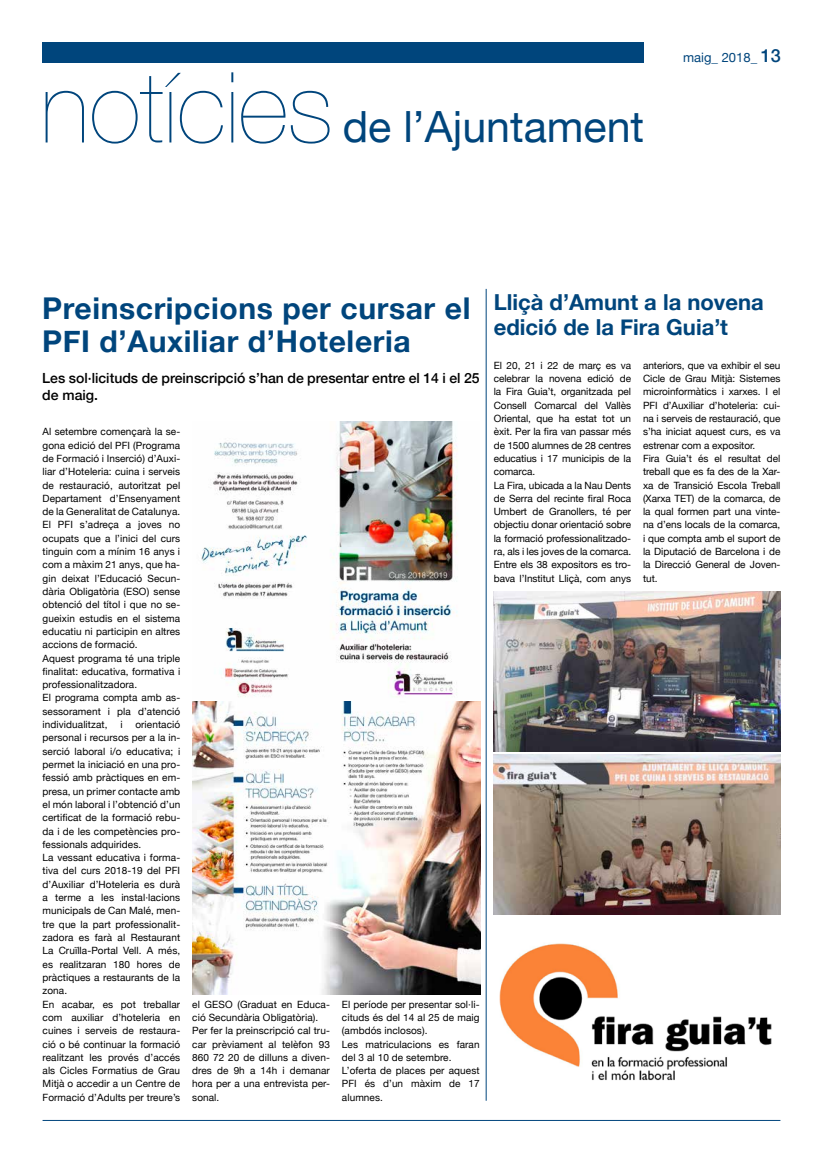
<style>
.page{position:relative;width:823px;height:1163px;background:#fff}
.page>*{position:absolute;margin:0;border:0;box-sizing:border-box;transform-origin:0 0}
.t1{font:200 98.2px "Helvetica Neue";color:#00457c}
.t2{font:43px "Helvetica Neue";color:#00457c}
.t3{font:700 30px/33px "Helvetica Neue";letter-spacing:.02em;color:#00457c}
.t4{font:700 22px/25px "Helvetica Neue";color:#00457c}
.t5{font:500 14px/16.8px "Helvetica Neue";color:#000}
.t6{font:13px "Helvetica Neue";color:#00457c}
.t7{font:10px/13.3px "Helvetica Neue";letter-spacing:.01em;color:#000}
.s1{font-weight:500;font-size:18px}
</style>
<div class="page">
<div style="left:43px;top:43px;width:600px;height:20px;background:#00457c"></div>
<hr style="left:43px;top:1119px;width:737px;height:1px;background:#00457c">
<hr style="left:485px;top:289px;width:1px;height:811px;background:#00457c">
<img style="left:201px;top:421px;width:257px;height:276px">
<img style="left:193px;top:701px;width:287px;height:293px">
<img style="left:493px;top:591px;width:287px;height:160px">
<img style="left:493px;top:754px;width:287px;height:160px">
<img style="left:499px;top:943px;width:273px;height:138px">
<h1 class="t1" style="left:40px;top:31px;width:294px">notícies</h1>
<h2 class="t2" style="left:342px;top:96px;width:303px">de l’Ajuntament</h2>
<h3 class="t6" style="left:682px;top:48px;width:99px">maig_ 2018_ <span class="s1">13</span></h3>
<h3 class="t3" style="left:42px;top:292px;width:429px">Preinscripcions per cursar el<br>PFI d’Auxiliar d’Hoteleria</h3>
<h3 class="t5" style="left:42px;top:368px;width:438px">Les sol·licituds de preinscripció s’han de presentar entre el 14 i el 25 de maig.</h3>
<p class="t7" style="left:43px;top:425px;width:139px">Al setembre començarà la se&shy;gona edició del PFI (Programa de Formació i Inserció) d’Auxi&shy;liar d’Hoteleria: cuina i serveis de restauració, autoritzat pel<br>Departament d’Ensenyament de la Generalitat de Catalunya.<br>El PFI s’adreça a joves no ocupats que a l’inici del curs tinguin com a mínim 16 anys i com a màxim 21 anys, que ha&shy;gin deixat l’Educació Secun&shy;dària Obligatòria (ESO) sense obtenció del títol i que no se&shy;gueixin estudis en el sistema educatiu ni participin en altres accions de formació.<br>Aquest programa té una triple finalitat: educativa, formativa i professionalitzadora.<br>El programa compta amb as&shy;sessorament i pla d’atenció individualitzat,</p>
<p class="t7" style="left:43px;top:718px;width:139px;text-indent:93px">orientació personal i recursos per a la in&shy;serció laboral i/o educativa; i permet la iniciació en una pro&shy;fessió amb pràctiques en em&shy;presa, un primer contacte amb el món laboral i l’obtenció d’un certificat de la formació rebu&shy;da i de les competències pro&shy;fessionals adquirides.<br>La vessant educativa i forma&shy;tiva del curs 2018-19 del PFI d’Auxiliar d’Hoteleria es durà a terme a les instal·lacions municipals de Can Malé, men&shy;tre que la part professionalit&shy;zadora es farà al Restaurant<br>La Cruïlla-Portal Vell. A més, es realitzaran 180 hores de pràctiques a restaurants de la zona.<br>En acabar, es pot treballar com auxiliar d’hoteleria en cuines i serveis de restaura&shy;ció o bé continuar la formació realitzant les provés d’accés als Cicles Formatius de Grau<br>Mitjà o accedir a un Centre de<br>Formació d’Adults per treure’s</p>
<p class="t7" style="left:120px;top:718px;width:4px">i</p>
<p class="t7" style="left:192px;top:997px;width:139px">el GESO (Graduat en Educa&shy;ció Secundària Obligatòria).<br>Per fer la preinscripció cal tru&shy;car prèviament al telèfon 93<br>860 72 20 de dilluns a diven&shy;dres de 9h a 14h i demanar hora per a una entrevista per&shy;sonal.</p>
<p class="t7" style="left:342px;top:997px;width:139px">El període per presentar sol·li&shy;cituds és del 14 al 25 de maig (ambdós inclosos).<br>Les matriculacions es faran del 3 al 10 de setembre.<br>L’oferta de places per aquest<br>PFI és d’un màxim de 17 alumnes.</p>
<h3 class="t4" style="left:493px;top:290px;width:271px">Lliçà d’Amunt a la novena edició de la Fira Guia’t</h3>
<p class="t7" style="left:493px;top:359px;width:139px">El 20, 21 i 22 de març es va celebrar la novena edició de la Fira Guia’t, organitzada pel<br>Consell Comarcal del Vallès<br>Oriental, que ha estat tot un èxit. Per la fira van passar més de 1500 alumnes de 28 centres educatius i 17 municipis de la comarca.<br>La Fira, ubicada a la Nau Dents de Serra del recinte firal Roca<br>Umbert de Granollers, té per objectiu donar orientació sobre la formació professionalitzado&shy;ra, als i les joves de la comarca.<br>Entre els 38 expositors es tro&shy;bava l’Institut Lliçà, com anys</p>
<p class="t7" style="left:642px;top:359px;width:139px">anteriors, que va exhibir el seu<br>Cicle de Grau Mitjà: Sistemes microinformàtics i xarxes. I el<br>PFI d’Auxiliar d’hoteleria: cui&shy;na i serveis de restauració, que s’ha iniciat aquest curs, es va estrenar com a expositor.<br>Fira Guia’t és el resultat del treball que es fa des de la Xar&shy;xa de Transició Escola Treball (Xarxa TET) de la comarca, de la qual formen part una vinte&shy;na d’ens locals de la comarca, i que compta amb el suport de la Diputació de Barcelona i de la Direcció General de Joven&shy;tut.</p>
</div>
